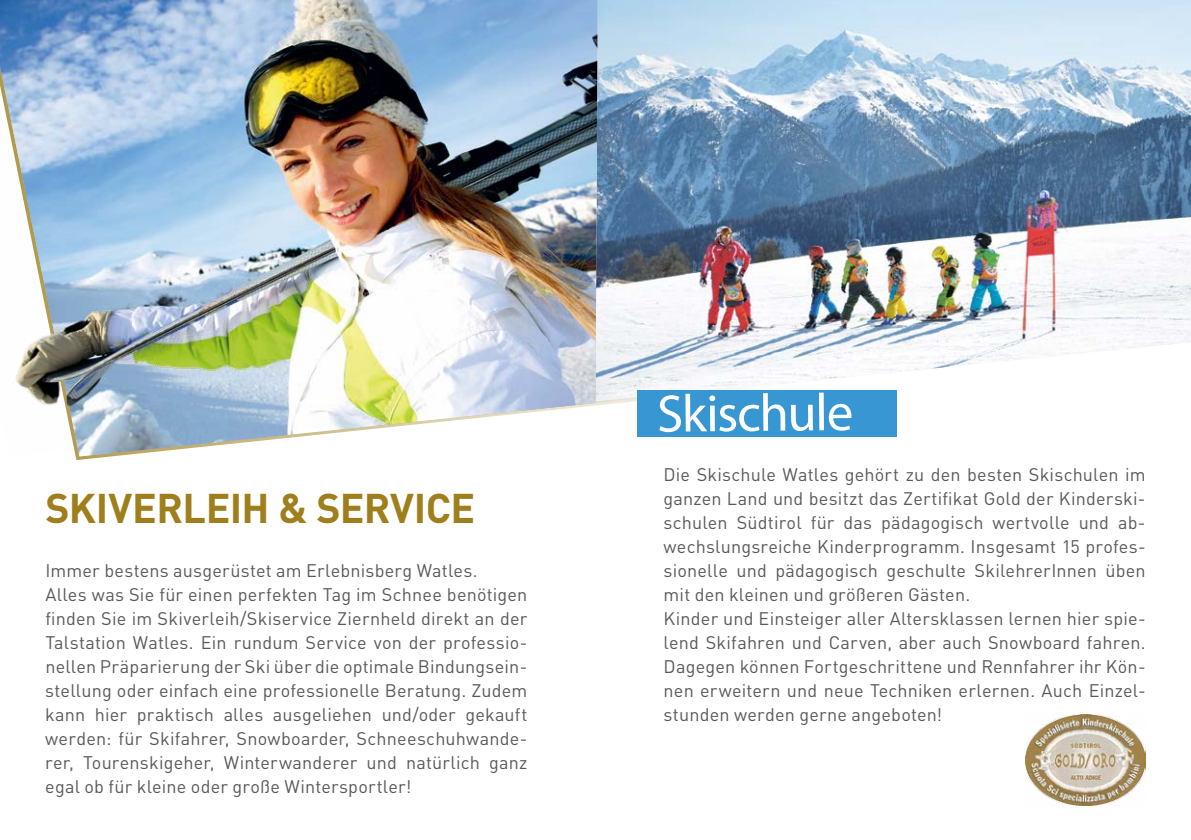
<style>
.page{position:relative;width:1191px;height:840px;background:#fff}
.page>*{position:absolute;margin:0;border:0;box-sizing:border-box;transform-origin:0 0}
.t1{font:53px "Myriad Pro";letter-spacing:-.035em;color:#fff}
.t2{font:700 41px "DIN";letter-spacing:-.015em;color:#9e7f1b}
.t3{font:18px/24px "DIN";letter-spacing:.01em;color:#58595b}
</style>
<div class="page">
<img style="left:75px;top:0;width:1116px;height:460px">
<img style="left:1025px;top:714px;width:120px;height:90px">
<div style="left:637px;top:390px;width:260px;height:47px;background:#3897d3"></div>
<img style="left:0;top:0;width:597px;height:456px">
<h2 class="t2" style="left:45px;top:481px;width:431px">SKIVERLEIH &amp; SERVICE</h2>
<p class="t3" style="left:45px;top:557px;width:483px">Immer bestens ausgerüstet am Erlebnisberg Watles.<br>Alles was Sie für einen perfekten Tag im Schnee benötigen finden Sie im Skiverleih/Skiservice Ziernheld direkt an der Talstation Watles. Ein rundum Service von der professio&shy;nellen Präparierung der Ski über die optimale Bindungsein&shy;stellung oder einfach eine professionelle Beratung. Zudem kann hier praktisch alles ausgeliehen und/oder gekauft werden: für Skifahrer, Snowboarder, Schneeschuhwande&shy;rer, Tourenskigeher, Winterwanderer und natürlich ganz egal ob für kleine oder große Wintersportler!</p>
<h1 class="t1" style="left:657px;top:380px;width:198px">Skischule</h1>
<p class="t3" style="left:663px;top:461px;width:484px">Die Skischule Watles gehört zu den besten Skischulen im ganzen Land und besitzt das Zertifikat Gold der Kinderski&shy;schulen Südtirol für das pädagogisch wertvolle und ab&shy;wechslungsreiche Kinderprogramm. Insgesamt 15 profes&shy;sionelle und pädagogisch geschulte SkilehrerInnen üben mit den kleinen und größeren Gästen.<br>Kinder und Einsteiger aller Altersklassen lernen hier spie&shy;lend Skifahren und Carven, aber auch Snowboard fahren.<br>Dagegen können Fortgeschrittene und Rennfahrer ihr Kön&shy;nen erweitern und neue Techniken erlernen. Auch Einzel&shy;stunden werden gerne angeboten!</p>
</div>
